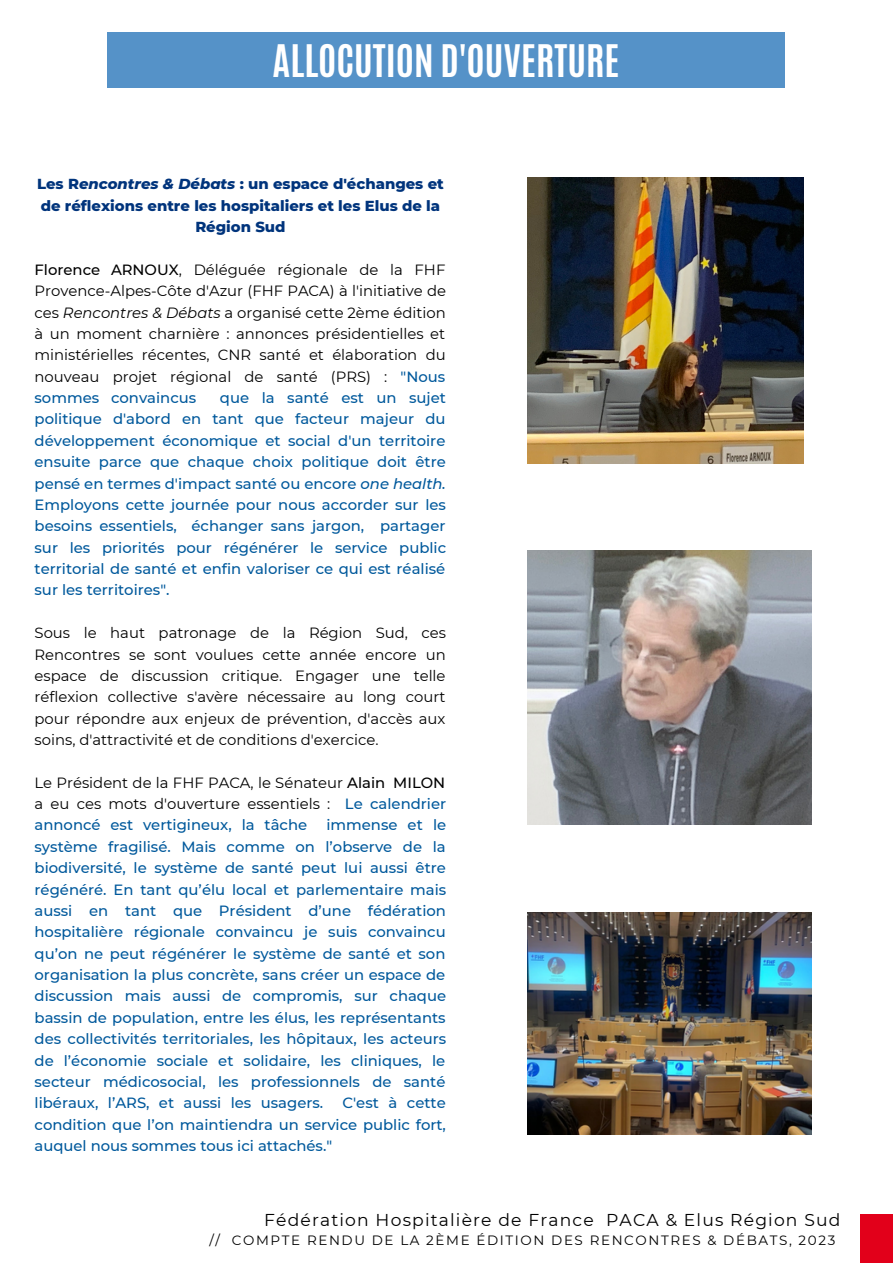
<style>
.page{position:relative;width:893px;height:1264px;background:#fff}
.page>*{position:absolute;margin:0;border:0;box-sizing:border-box;transform-origin:0 0}
.t1{font:700 37.5px "Antonio";color:#fff}
.t2{font:17.1px "Montserrat";letter-spacing:.07em;color:#000}
.t3{font:500 14.85px/21.3px "Montserrat";color:#01599c;text-align:justify}
.t4{font:14.85px/21.3px "Montserrat";color:#000;text-align:justify}
.t5{font:800 14.85px/21.3px "Montserrat";color:#00347c;text-align:center}
.t6{font:13.5px "Montserrat";letter-spacing:.12em;color:#000}
.s1{font-style:italic}
.s2{font-weight:500}
.s3{font-weight:500;color:#01599c}
</style>
<div class="page">
<div style="left:107px;top:32px;width:677px;height:55px;background:#5592c8"></div>
<div style="left:860px;top:1214px;width:32px;height:48px;background:#e2001a"></div>
<img style="left:528px;top:550px;width:283px;height:274px">
<img style="left:528px;top:177px;width:275px;height:287px">
<img style="left:528px;top:912px;width:283px;height:222px">
<h1 class="t1" style="left:272px;top:34px;width:348px">ALLOCUTION D'OUVERTURE</h1>
<p class="t5" style="left:37px;top:173px;width:408px">Les R<span class="s1">encontres &amp; Débats</span> : un espace d'échanges et de réflexions entre les hospitaliers et les Elus de la<br>Région Sud</p>
<p class="t4" style="left:35px;top:259px;width:413px"><span class="s2">Florence ARNOUX</span>, Déléguée régionale de la FHF Provence-Alpes-Côte d'Azur (FHF PACA) à l'initiative de ces <span class="s1">Rencontres &amp; Débats</span> a organisé cette 2ème édition à un moment charnière : annonces présidentielles et ministérielles récentes, CNR santé et élaboration du nouveau projet régional de santé (PRS) : <span class="s3">"Nous sommes convaincus</span></p>
<p class="t3" style="left:35px;top:387px;width:413px;text-indent:185px">que la santé est un sujet politique d'abord en tant que facteur majeur du développement économique et social d'un territoire ensuite parce que chaque choix politique doit être pensé en termes d'impact santé ou encore <span class="s1">one health.<br></span>Employons cette journée pour nous accorder sur les besoins essentiels, échanger sans jargon, partager sur les priorités pour régénérer le service public territorial de santé et enfin valoriser ce qui est réalisé sur les territoires".</p>
<p class="t4" style="left:35px;top:622px;width:413px">Sous le haut patronage de la Région Sud, ces Rencontres se sont voulues cette année encore un espace de discussion critique. Engager une telle réflexion collective s'avère nécessaire au long court pour répondre aux enjeux de prévention, d'accès aux soins, d'attractivité et de conditions d'exercice.</p>
<p class="t4" style="left:35px;top:771px;width:413px">Le Président de la FHF PACA, le Sénateur <span class="s2">Alain MILON </span>a eu ces mots d'ouverture essentiels : <span class="s3">Le calendrier annoncé est vertigineux, la tâche</span></p>
<p class="t3" style="left:35px;top:814px;width:413px;text-indent:292px">immense et le système fragilisé. Mais comme on l’observe de la biodiversité, le système de santé peut lui aussi être régénéré. En tant qu’élu local et parlementaire mais aussi en tant que Président d’une fédération hospitalière régionale convaincu je suis convaincu qu’on ne peut régénérer le système de santé et son organisation la plus concrète, sans créer un espace de discussion mais aussi de compromis, sur chaque bassin de population, entre les élus, les représentants des collectivités territoriales, les hôpitaux, les acteurs de l’économie sociale et solidaire, les cliniques, le secteur médicosocial, les professionnels de santé libéraux, l’ARS, et aussi les usagers.</p>
<p class="t3" style="left:35px;top:1092px;width:413px;text-indent:308px">C'est à cette condition que l’on maintiendra un service public fort, auquel nous sommes tous ici attachés."</p>
<p class="t2" style="left:264px;top:1209px;width:577px">Fédération Hospitalière de France PACA &amp; Elus Région Sud</p>
<p class="t6" style="left:209px;top:1232px;width:627px">// COMPTE RENDU DE LA 2ÈME ÉDITION DES RENCONTRES &amp; DÉBATS, 2023</p>
</div>
